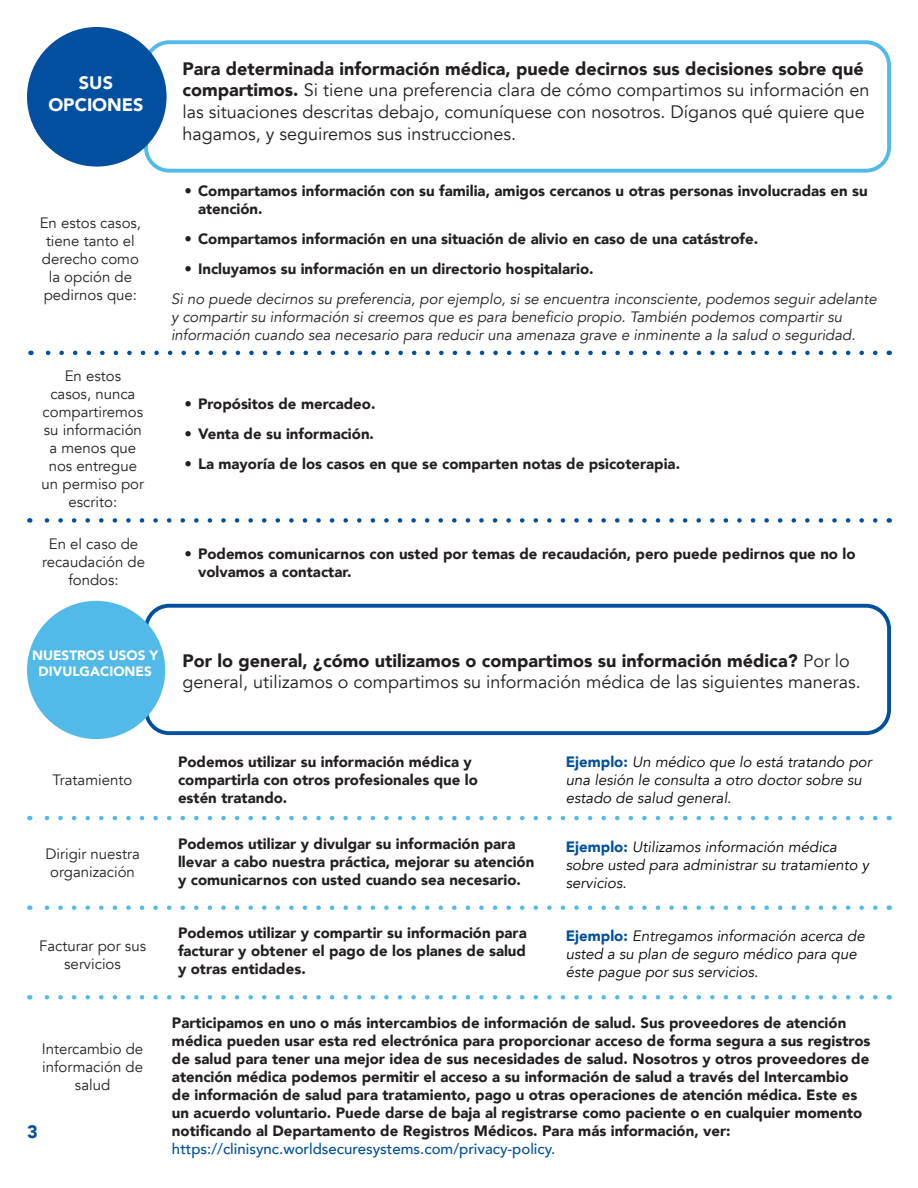
<style>
.page{position:relative;width:918px;height:1188px;background:#fff}
.page>*{position:absolute;margin:0;border:0;box-sizing:border-box;transform-origin:0 0}
.t1{font:18px/21.6px "Avenir";color:#231f20}
.t2{font:900 18px/21.6px "Avenir";color:#fff;text-align:center}
.t3{font:900 18px "Avenir";color:#07509c}
.t4{font:900 15px/18px "Avenir";color:#231f20}
.t5{font:italic 15px/18px "Avenir";color:#040503}
.t6{font:15px/18px "Avenir";color:#231f20;text-align:center}
.t7{font:italic 15px/18px "Avenir";color:#231f20}
.t8{font:500 15px "Avenir";color:#014f9e}
.t9{font:900 13.5px/16.2px "Avenir";color:#fff;text-align:center}
.s1{font-weight:900}
.s2{font-weight:900;font-style:normal;color:#014f9e}
</style>
<div class="page">
<div style="left:144px;top:40px;width:747px;height:133px;border:4px solid #52bae9;border-radius:23px"></div>
<div style="left:27px;top:27px;width:140px;height:140px;background:#014f9e;border-radius:50%"></div>
<svg style="left:31px;top:351px;width:844px;height:4px"></svg>
<svg style="left:44px;top:518px;width:831px;height:5px"></svg>
<div style="left:144px;top:604px;width:747px;height:131px;border:4px solid #014f9e;border-radius:23px"></div>
<div style="left:27px;top:601px;width:138px;height:138px;background:#52bae9;border-radius:50%"></div>
<svg style="left:44px;top:816px;width:831px;height:4px"></svg>
<svg style="left:44px;top:905px;width:831px;height:5px"></svg>
<svg style="left:44px;top:995px;width:831px;height:5px"></svg>
<p class="t2" style="left:48px;top:72px;width:97px">SUS<br>OPCIONES</p>
<p class="t6" style="left:40px;top:214px;width:103px">En estos casos, tiene tanto el derecho como la opción de pedirnos que:</p>
<p class="t6" style="left:42px;top:367px;width:104px">En estos<br>casos, nunca compartiremos su información a menos que nos entregue un permiso por escrito:</p>
<p class="t1" style="left:183px;top:58px;width:688px"><span class="s1">Para determinada información médica, puede decirnos sus decisiones sobre qué compartimos.</span> Si tiene una preferencia clara de cómo compartimos su información en las situaciones descritas debajo, comuníquese con nosotros. Díganos qué quiere que hagamos, y seguiremos sus instrucciones.</p>
<p class="t4" style="left:198px;top:181px;width:671px;text-indent:-14px">• Compartamos información con su familia, amigos cercanos u otras personas involucradas en su atención.</p>
<p class="t4" style="left:184px;top:229px;width:575px">• Compartamos información en una situación de alivio en caso de una catástrofe.</p>
<p class="t4" style="left:184px;top:259px;width:411px">• Incluyamos su información en un directorio hospitalario.</p>
<p class="t7" style="left:171px;top:290px;width:707px">Si no puede decirnos su preferencia, por ejemplo, si se encuentra inconsciente, podemos seguir adelante y compartir su información si creemos que es para beneficio propio. También podemos compartir su información cuando sea necesario para reducir una amenaza grave e inminente a la salud o seguridad.</p>
<p class="t4" style="left:184px;top:394px;width:192px">• Propósitos de mercadeo.</p>
<p class="t4" style="left:184px;top:424px;width:191px">• Venta de su información.</p>
<p class="t4" style="left:184px;top:454px;width:497px">• La mayoría de los casos en que se comparten notas de psicoterapia.</p>
<p class="t6" style="left:42px;top:535px;width:105px">En el caso de recaudación de fondos:</p>
<p class="t4" style="left:198px;top:544px;width:659px;text-indent:-14px">• Podemos comunicarnos con usted por temas de recaudación, pero puede pedirnos que no lo volvamos a contactar.</p>
<p class="t9" style="left:32px;top:647px;width:128px">NUESTROS USOS Y<br>DIVULGACIONES</p>
<p class="t1" style="left:183px;top:650px;width:680px"><span class="s1">Por lo general, ¿cómo utilizamos o compartimos su información médica?</span> Por lo general, utilizamos o compartimos su información médica de las siguientes maneras.</p>
<p class="t6" style="left:53px;top:771px;width:81px">Tratamiento</p>
<p class="t4" style="left:178px;top:752px;width:301px">Podemos utilizar su información médica y compartirla con otros profesionales que lo estén tratando.</p>
<p class="t5" style="left:566px;top:753px;width:307px"><span class="s2">Ejemplo:</span> Un médico que lo está tratando por una lesión le consulta a otro doctor sobre su estado de salud general.</p>
<p class="t4" style="left:178px;top:834px;width:358px">Podemos utilizar y divulgar su información para llevar a cabo nuestra práctica, mejorar su atención y comunicarnos con usted cuando sea necesario.</p>
<p class="t6" style="left:45px;top:846px;width:96px">Dirigir nuestra organización</p>
<p class="t5" style="left:566px;top:838px;width:305px"><span class="s2">Ejemplo:</span> Utilizamos información médica sobre usted para administrar su tratamiento y servicios.</p>
<p class="t4" style="left:178px;top:924px;width:350px;text-align:justify">Podemos utilizar y compartir su información para facturar y obtener el pago de los planes de salud y otras entidades.</p>
<p class="t6" style="left:39px;top:937px;width:108px">Facturar por sus servicios</p>
<p class="t5" style="left:566px;top:927px;width:300px"><span class="s2">Ejemplo:</span> Entregamos información acerca de usted a su plan de seguro médico para que éste pague por sus servicios.</p>
<p class="t6" style="left:42px;top:1041px;width:103px">Intercambio de información de salud</p>
<p class="t3" style="left:27px;top:1117px;width:12px">3</p>
<p class="t4" style="left:172px;top:1013px;width:700px">Participamos en uno o más intercambios de información de salud. Sus proveedores de atención médica pueden usar esta red electrónica para proporcionar acceso de forma segura a sus registros de salud para tener una mejor idea de sus necesidades de salud. Nosotros y otros proveedores de atención médica podemos permitir el acceso a su información de salud a través del Intercambio<br>de información de salud para tratamiento, pago u otras operaciones de atención médica. Este es un acuerdo voluntario. Puede darse de baja al registrarse como paciente o en cualquier momento notificando al Departamento de Registros Médicos. Para más información, ver:</p>
<p class="t8" style="left:172px;top:1136px;width:385px">https://clinisync.worldsecuresystems.com/privacy-policy.</p>
</div>
